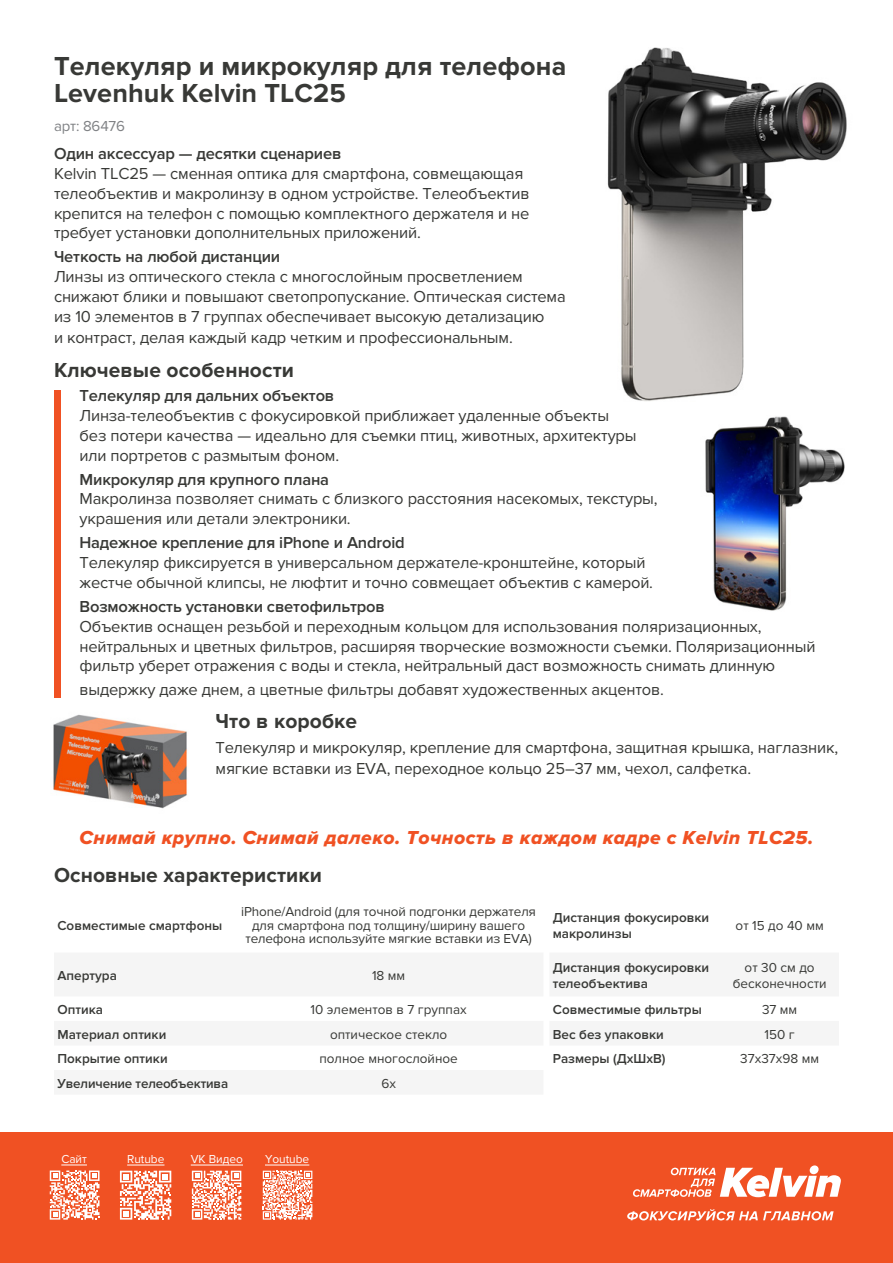
<style>
.page{position:relative;width:893px;height:1263px;background:#fff}
.page>*{position:absolute;margin:0;border:0;box-sizing:border-box;transform-origin:0 0}
.text{font:700 27px/27px "Proxima Nova";letter-spacing:.005em;color:#383936}
.text-2{font:700 21px "Proxima Nova";letter-spacing:.005em;color:#383936}
.text-3{font:19.5px "Proxima Nova Extrabld It";letter-spacing:.025em;color:#f05123}
.text-4{font:16.5px/19.8px "Proxima Nova";letter-spacing:-.01em;color:#383936}
.text-5{font:600 16.5px "Proxima Nova";letter-spacing:-.01em;color:#383936}
.text-6{font:15px "Proxima Nova";letter-spacing:-.01em;color:#808285}
.Текст_табл{font:13.5px/13.5px "Proxima Nova";letter-spacing:-.01em;color:#383936;text-align:center}
.Текст_табл-2{font:600 13.5px/16.2px "Proxima Nova";color:#383936}
.text-7{font:12px "Proxima Nova";color:#fff}
</style>
<div class="page">
<img style="left:705px;top:416px;width:140px;height:195px">
<img style="left:53px;top:714px;width:135px;height:95px">
<img style="left:607px;top:47px;width:240px;height:354px">
<div style="left:54px;top:391px;width:6px;height:307px;background:#f05123"></div>
<div style="left:0;top:1132px;width:893px;height:131px;background:#f05123"></div>
<svg style="left:263px;top:1171px;width:49px;height:48px"></svg>
<svg style="left:192px;top:1171px;width:49px;height:48px"></svg>
<svg style="left:120px;top:1171px;width:51px;height:48px"></svg>
<svg style="left:50px;top:1165px;width:50px;height:54px"></svg>
<hr style="left:127px;top:1165px;width:37px;height:1px;background:#fff">
<hr style="left:191px;top:1165px;width:52px;height:1px;background:#fff">
<hr style="left:265px;top:1165px;width:44px;height:1px;background:#fff">
<svg style="left:627px;top:1209px;width:207px;height:11px"></svg>
<svg style="left:633px;top:1165px;width:208px;height:32px"></svg>
<p class="text" style="left:54px;top:53px;width:514px">Телекуляр и микрокуляр для телефона<br>Levenhuk Kelvin TLC25</p>
<p class="text-6" style="left:54px;top:117px;width:73px">арт: 86476</p>
<p class="text-5" style="left:54px;top:144px;width:289px">Один аксессуар — десятки сценариев</p>
<p class="text-4" style="left:54px;top:164px;width:477px">Kelvin TLC25 — сменная оптика для смартфона, совмещающая телеобъектив и макролинзу в одном устройстве. Телеобъектив крепится на телефон с помощью комплектного держателя и не требует установки дополнительных приложений.</p>
<p class="text-5" style="left:54px;top:247px;width:228px">Четкость на любой дистанции</p>
<p class="text-4" style="left:54px;top:267px;width:513px">Линзы из оптического стекла с многослойным просветлением снижают блики и повышают светопропускание. Оптическая система из 10 элементов в 7 группах обеспечивает высокую детализацию</p>
<p class="text-4" style="left:54px;top:328px;width:460px">и контраст, делая каждый кадр четким и профессиональным.</p>
<p class="text-2" style="left:54px;top:358px;width:242px">Ключевые особенности</p>
<p class="text-5" style="left:80px;top:386px;width:256px">Телекуляр для дальних объектов</p>
<p class="text-4" style="left:80px;top:406px;width:559px">Линза-телеобъектив с фокусировкой приближает удаленные объекты без потери качества — идеально для съемки птиц, животных, архитектуры или портретов с размытым фоном.</p>
<p class="text-5" style="left:80px;top:470px;width:251px">Микрокуляр для крупного плана</p>
<p class="text-4" style="left:80px;top:489px;width:580px">Макролинза позволяет снимать с близкого расстояния насекомых, текстуры, украшения или детали электроники.</p>
<p class="text-5" style="left:80px;top:533px;width:327px">Надежное крепление для iPhone и Android</p>
<p class="text-4" style="left:80px;top:553px;width:575px">Телекуляр фиксируется в универсальном держателе-кронштейне, который жестче обычной клипсы, не люфтит и точно совмещает объектив с камерой.</p>
<p class="text-5" style="left:80px;top:597px;width:307px">Возможность установки светофильтров</p>
<p class="text-4" style="left:80px;top:617px;width:737px">Объектив оснащен резьбой и переходным кольцом для использования поляризационных, нейтральных и цветных фильтров, расширяя творческие возможности съемки. Поляризационный фильтр уберет отражения с воды и стекла, нейтральный даст возможность снимать длинную</p>
<p class="text-4" style="left:80px;top:680px;width:586px">выдержку даже днем, а цветные фильтры добавят художественных акцентов.</p>
<p class="text-2" style="left:216px;top:709px;width:143px">Что в коробке</p>
<p class="text-4" style="left:216px;top:736px;width:624px;line-height:21.6px">Телекуляр и микрокуляр, крепление для смартфона, защитная крышка, наглазник, мягкие вставки из EVA, переходное кольцо 25–37 мм, чехол, салфетка.</p>
<p class="text-3" style="left:80px;top:827px;width:735px">Снимай крупно. Снимай далеко. Точность в каждом кадре с Kelvin TLC25.</p>
<p class="text-2" style="left:54px;top:863px;width:269px">Основные характеристики</p>
<p class="Текст_табл-2" style="left:57px;top:918px;width:166px">Совместимые смартфоны</p>
<p class="Текст_табл" style="left:241px;top:905px;width:296px">iPhone/Android (для точной подгонки держателя для смартфона под толщину/ширину вашего телефона используйте мягкие вставки из EVA)</p>
<p class="Текст_табл-2" style="left:553px;top:909px;width:158px">Дистанция фокусировки макролинзы</p>
<p class="Текст_табл" style="left:736px;top:919px;width:90px">от 15 до 40 мм</p>
<p class="Текст_табл-2" style="left:57px;top:967px;width:61px">Апертура</p>
<p class="Текст_табл" style="left:372px;top:969px;width:35px">18 мм</p>
<p class="Текст_табл-2" style="left:553px;top:959px;width:158px">Дистанция фокусировки телеобъектива</p>
<p class="Текст_табл" style="left:733px;top:959px;width:95px;line-height:16.2px">от 30 см до бесконечности</p>
<p class="Текст_табл-2" style="left:57px;top:1002px;width:47px">Оптика</p>
<p class="Текст_табл" style="left:311px;top:1003px;width:158px">10 элементов в 7 группах</p>
<p class="Текст_табл-2" style="left:553px;top:1002px;width:151px">Совместимые фильтры</p>
<p class="Текст_табл" style="left:762px;top:1003px;width:37px">37 мм</p>
<p class="Текст_табл-2" style="left:57px;top:1026px;width:110px">Материал оптики</p>
<p class="Текст_табл" style="left:330px;top:1027px;width:119px">оптическое стекло</p>
<p class="Текст_табл-2" style="left:553px;top:1026px;width:113px">Вес без упаковки</p>
<p class="Текст_табл" style="left:765px;top:1027px;width:32px">150 г</p>
<p class="Текст_табл-2" style="left:57px;top:1051px;width:112px">Покрытие оптики</p>
<p class="Текст_табл" style="left:319px;top:1052px;width:140px">полное многослойное</p>
<p class="Текст_табл-2" style="left:553px;top:1051px;width:114px">Размеры (ДхШхВ)</p>
<p class="Текст_табл" style="left:740px;top:1052px;width:80px">37х37х98 мм</p>
<p class="Текст_табл-2" style="left:57px;top:1075px;width:172px">Увеличение телеобъектива</p>
<p class="Текст_табл" style="left:381px;top:1076px;width:16px">6x</p>
<p class="text-7" style="left:61px;top:1152px;width:27px">Сайт</p>
<p class="text-7" style="left:127px;top:1152px;width:39px">Rutube</p>
<p class="text-7" style="left:191px;top:1152px;width:54px">VK Видео</p>
<p class="text-7" style="left:265px;top:1152px;width:46px">Youtube</p>
</div>
